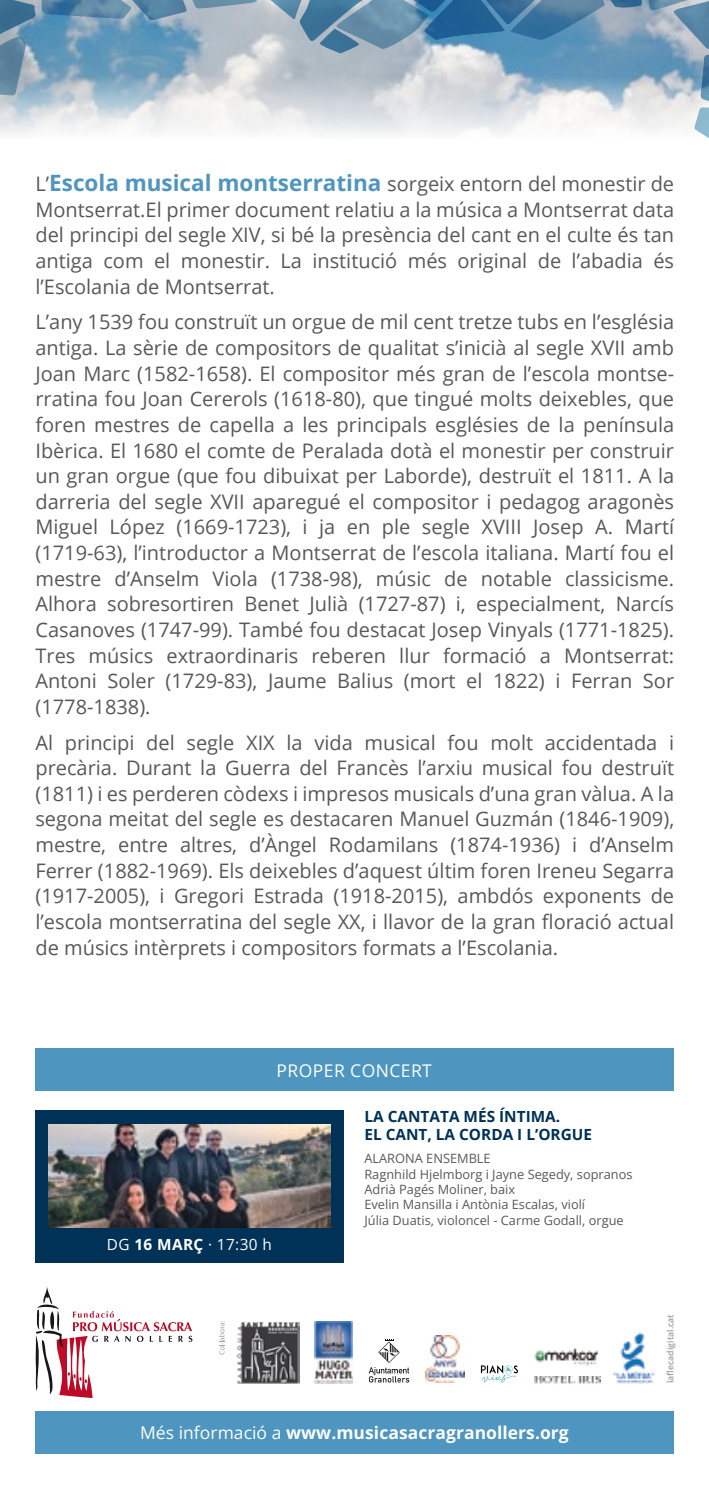
<style>
.page{position:relative;width:709px;height:1489px;background:#fff}
.page>*{position:absolute;margin:0;border:0;box-sizing:border-box;transform-origin:0 0}
.t1{font:20px/25.5px "Open Sans";color:#58585a;text-align:justify}
.t2{font:700 17.5px "Open Sans";letter-spacing:.005em;color:#fff}
.t3{font:17.5px "Open Sans";letter-spacing:.025em;color:#fff}
.t4{font:700 15.25px/18px "Open Sans";color:#003157}
.t5{font:15.25px "Open Sans";color:#fff}
.t6{font:12.75px/15.2px "Open Sans";color:#58585a}
.t7{font:600 8.75px "Open Sans";color:#9c9e9f}
.s1{font-weight:700;font-size:22.5px;color:#4e95bf}
.s2{font-weight:700}
.s3{font-weight:400}
</style>
<div class="page">
<svg style="left:0;top:76px;width:42px;height:59px;background:#cfd9e1"></svg>
<svg style="left:42px;top:0;width:667px;height:138px"></svg>
<svg style="left:0;top:0;width:36px;height:96px;background:#6b8fa7"></svg>
<div style="left:35px;top:1410px;width:638px;height:43px;background:#4e95bf"></div>
<svg style="left:35px;top:1287px;width:157px;height:110px"></svg>
<svg style="left:219px;top:1321px;width:5px;height:33px"></svg>
<img style="left:236px;top:1322px;width:63px;height:61px">
<img style="left:315px;top:1321px;width:37px;height:62px">
<svg style="left:368px;top:1339px;width:41px;height:43px"></svg>
<img style="left:534px;top:1348px;width:65px;height:16px">
<img style="left:426px;top:1335px;width:39px;height:47px">
<img style="left:613px;top:1333px;width:41px;height:50px">
<img style="left:534px;top:1376px;width:66px;height:8px">
<svg style="left:481px;top:1365px;width:37px;height:17px"></svg>
<div style="left:35px;top:1048px;width:638px;height:42px;background:#4e95bf"></div>
<div style="left:35px;top:1110px;width:309px;height:152px;background:#003157"></div>
<img style="left:48px;top:1124px;width:283px;height:103px">
<p class="t1" style="left:35px;top:171px;width:640px">L’<span class="s1">Escola musical montserratina</span> sorgeix entorn del monestir de Montserrat.El primer document relatiu a la música a Montserrat data del principi del segle XIV, si bé la presència del cant en el culte és tan antiga com el monestir. La institució més original de l’abadia és l’Escolania de Montserrat.</p>
<p class="t1" style="left:35px;top:309px;width:640px">L’any 1539 fou construït un orgue de mil cent tretze tubs en l’església antiga. La sèrie de compositors de qualitat s’inicià al segle XVII amb Joan Marc (1582-1658). El compositor més gran de l’escola montse&shy;rratina fou Joan Cererols (1618-80), que tingué molts deixebles, que foren mestres de capella a les principals esglésies de la península Ibèrica. El 1680 el comte de Peralada dotà el monestir per construir un gran orgue (que fou dibuixat per Laborde), destruït el 1811. A la darreria del segle XVII aparegué el compositor i pedagog aragonès Miguel López (1669-1723), i ja en ple segle XVIII Josep A. Martí (1719-63), l’introductor a Montserrat de l’escola italiana. Martí fou el mestre d’Anselm Viola (1738-98), músic de notable classicisme.<br>Alhora sobresortiren Benet Julià (1727-87) i, especialment, Narcís Casanoves (1747-99). També fou destacat Josep Vinyals (1771-1825).<br>Tres músics extraordinaris reberen llur formació a Montserrat:<br>Antoni Soler (1729-83), Jaume Balius (mort el 1822) i Ferran Sor (1778-1838).</p>
<p class="t1" style="left:35px;top:729px;width:640px">Al principi del segle XIX la vida musical fou molt accidentada i precària. Durant la Guerra del Francès l’arxiu musical fou destruït (1811) i es perderen còdexs i impresos musicals d’una gran vàlua. A la segona meitat del segle es destacaren Manuel Guzmán (1846-1909), mestre, entre altres, d’Àngel Rodamilans (1874-1936) i d’Anselm Ferrer (1882-1969). Els deixebles d’aquest últim foren Ireneu Segarra (1917-2005), i Gregori Estrada (1918-2015), ambdós exponents de l’escola montserratina del segle XX, i llavor de la gran floració actual de músics intèrprets i compositors formats a l’Escolania.</p>
<p class="t3" style="left:276px;top:1058px;width:157px">PROPER CONCERT</p>
<p class="t5" style="left:107px;top:1234px;width:166px">DG <span class="s2">16 MARÇ</span> · 17:30 h</p>
<p class="t4" style="left:364px;top:1107px;width:229px">LA CANTATA MÉS ÍNTIMA.<br>EL CANT, LA CORDA I L’ORGUE</p>
<p class="t6" style="left:364px;top:1150px;width:270px">ALARONA ENSEMBLE<br>Ragnhild Hjelmborg i Jayne Segedy, sopranos Adrià Pagés Moliner, baix<br>Evelin Mansilla i Antònia Escalas, violí<br>Júlia Duatis, violoncel - Carme Godall, orgue</p>
<p class="t2" style="left:140px;top:1420px;width:430px"><span class="s3">Més informació a</span> www.musicasacragranollers.org</p>
<p class="t7" style="left:664px;top:1383px;width:71px;rotate:-90deg">laflecadigital.cat</p>
</div>
